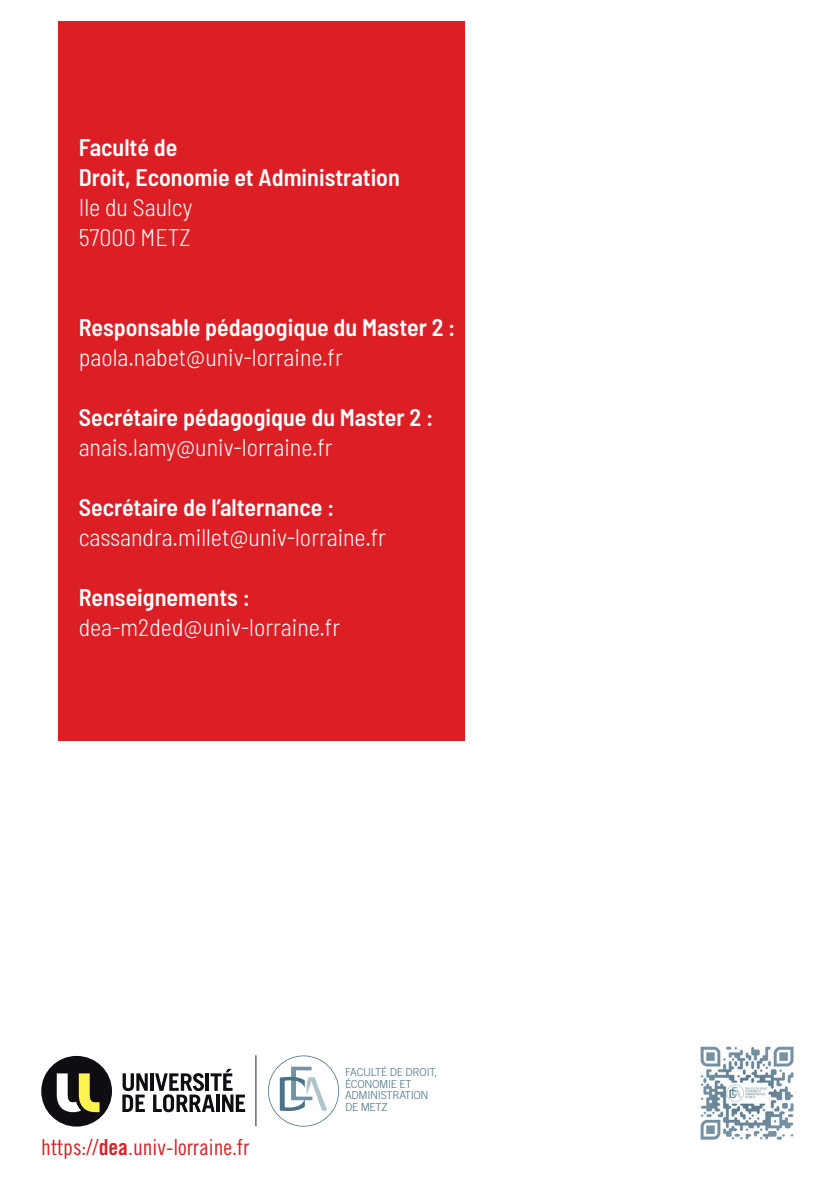
<style>
.page{position:relative;width:840px;height:1191px;background:#fff}
.page>*{position:absolute;margin:0;border:0;box-sizing:border-box;transform-origin:0 0}
.t1{font:600 semi-condensed 24px/30px "Barlow";color:#fff}
.t2{font:300 semi-condensed 24px/30px "Barlow";color:#fff}
.t3{font:22px "Trade Gothic LT Std Cn 18";color:#db1f25}
.t4{font:300 11px/12px "Trade Gothic LT Std";letter-spacing:-.025em;color:#4c7287}
.s1{font-family:"Trade Gothic LT Std Bd Cn 20"}
</style>
<div class="page">
<div style="left:58px;top:22px;width:406px;height:719px;background:#db1f25"></div>
<svg style="left:122px;top:1068px;width:123px;height:44px"></svg>
<div style="left:41px;top:1056px;width:71px;height:70px;background:#0f0c12;border-radius:50%"></div>
<svg style="left:57px;top:1073px;width:42px;height:39px"></svg>
<hr style="left:255px;top:1055px;width:1px;height:71px;background:#231f20">
<svg style="left:268px;top:1055px;width:71px;height:71px"></svg>
<img style="left:700px;top:1046px;width:94px;height:94px">
<p class="t1" style="left:79px;top:130px;width:322px">Faculté de<br>Droit, Economie et Administration</p>
<p class="t2" style="left:79px;top:190px;width:115px">Ile du Saulcy<br>57000 METZ</p>
<p class="t1" style="left:79px;top:310px;width:378px">Responsable pédagogique du Master 2 :</p>
<p class="t2" style="left:79px;top:340px;width:265px">paola.nabet@univ-lorraine.fr</p>
<p class="t1" style="left:79px;top:400px;width:356px">Secrétaire pédagogique du Master 2 :</p>
<p class="t2" style="left:79px;top:430px;width:255px">anais.lamy@univ-lorraine.fr</p>
<p class="t1" style="left:79px;top:490px;width:257px">Secrétaire de l’alternance :</p>
<p class="t2" style="left:79px;top:520px;width:308px">cassandra.millet@univ-lorraine.fr</p>
<p class="t1" style="left:79px;top:580px;width:173px">Renseignements :</p>
<p class="t2" style="left:79px;top:610px;width:263px">dea-m2ded@univ-lorraine.fr</p>
<p class="t3" style="left:41px;top:1134px;width:209px">https://<span class="s1">dea</span>.univ-lorraine.fr</p>
<p class="t4" style="left:345px;top:1065px;width:94px">FACULTÉ DE DROIT,<br>ÉCONOMIE ET<br>ADMINISTRATION<br>DE METZ</p>
</div>
